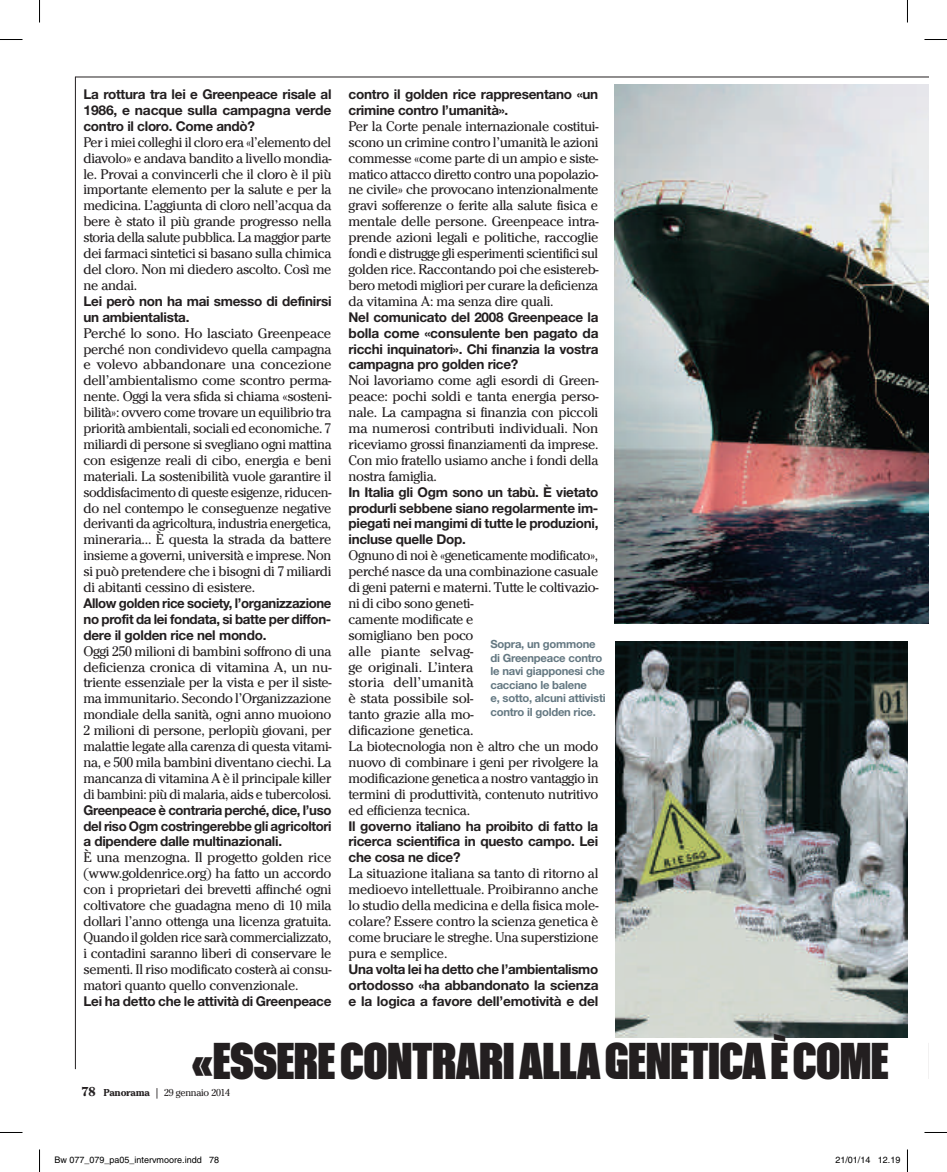
<style>
.page{position:relative;width:947px;height:1172px;background:#fff}
.page>*{position:absolute;margin:0;border:0;box-sizing:border-box;transform-origin:0 0}
.t1{font:700 49.65px "FC Kaiser";color:#231f20}
.t2{font:14.55px/15.9px "Cheltenham EF";letter-spacing:-.02em;color:#231f20;text-align:justify}
.t3{font:700 13.5px/15.9px "Helvetica Neue";letter-spacing:-.02em;color:#231f20;text-align:justify}
.t4{font:700 11.25px/13.5px "Helvetica Neue";letter-spacing:-.02em;color:#647882}
.t5{font:10.5px "Cheltenham EF";letter-spacing:-.025em;color:#231f20}
.t6{font:9px "Helvetica";color:#000}
.s1{font-weight:700;font-size:13.5px}
.s2{font-weight:700}
</style>
<div class="page">
<hr style="left:75px;top:77px;width:853px;height:1px;background:#231f20">
<hr style="left:75px;top:77px;width:1px;height:992px;background:#231f20">
<img style="left:614px;top:85px;width:314px;height:539px">
<img style="left:615px;top:642px;width:292px;height:395px">
<svg style="left:0;top:39px;width:22px;height:1px"></svg>
<svg style="left:924px;top:39px;width:22px;height:1px"></svg>
<svg style="left:0;top:1132px;width:22px;height:1px"></svg>
<svg style="left:924px;top:1132px;width:22px;height:1px"></svg>
<svg style="left:39px;top:0;width:1px;height:22px"></svg>
<svg style="left:39px;top:1149px;width:1px;height:23px"></svg>
<svg style="left:907px;top:0;width:1px;height:22px"></svg>
<svg style="left:907px;top:1149px;width:1px;height:23px"></svg>
<p class="t3" style="left:83px;top:86px;width:249px">La rottura tra lei e Greenpeace risale al 1986, e nacque sulla campagna verde contro il cloro. Come andò?</p>
<p class="t2" style="left:83px;top:134px;width:249px">Per i miei colleghi il cloro era «l’elemento del diavolo» e andava bandito a livello mondia&shy;le. Provai a convincerli che il cloro è il più importante elemento per la salute e per la medicina. L’aggiunta di cloro nell’acqua da bere è stato il più grande progresso nella storia della salute pubblica. La maggior parte dei farmaci sintetici si basano sulla chimica del cloro. Non mi diedero ascolto. Così me ne andai.</p>
<p class="t3" style="left:83px;top:293px;width:249px">Lei però non ha mai smesso di definirsi un ambientalista.</p>
<p class="t2" style="left:83px;top:325px;width:249px">Perché lo sono. Ho lasciato Greenpeace perché non condividevo quella campagna e volevo abbandonare una concezione dell’ambientalismo come scontro perma&shy;nente. Oggi la vera sfida si chiama «sosteni&shy;bilità»: ovvero come trovare un equilibrio tra priorità ambientali, sociali ed economiche. 7 miliardi di persone si svegliano ogni mattina con esigenze reali di cibo, energia e beni materiali. La sostenibilità vuole garantire il soddisfacimento di queste esigenze, riducen&shy;do nel contempo le conseguenze negative derivanti da agricoltura, industria energetica, mineraria... È questa la strada da battere insieme a governi, università e imprese. Non si può pretendere che i bisogni di 7 miliardi di abitanti cessino di esistere.</p>
<p class="t3" style="left:83px;top:595px;width:249px">Allow golden rice society, l’organizzazione no profit da lei fondata, si batte per diffon&shy;dere il golden rice nel mondo.</p>
<p class="t2" style="left:83px;top:643px;width:250px">Oggi 250 milioni di bambini soffrono di una deficienza cronica di vitamina A, un nu&shy;triente essenziale per la vista e per il siste&shy;ma immunitario. Secondo l’Organizzazione mondiale della sanità, ogni anno muoiono 2 milioni di persone, perlopiù giovani, per malattie legate alla carenza di questa vitami&shy;na, e 500 mila bambini diventano ciechi. La mancanza di vitamina A è il principale killer di bambini: più di malaria, aids e tubercolosi.</p>
<p class="t3" style="left:83px;top:801px;width:250px">Greenpeace è contraria perché, dice, l’uso del riso Ogm costringerebbe gli agricoltori a dipendere dalle multinazionali.</p>
<p class="t2" style="left:83px;top:850px;width:249px">È una menzogna. Il progetto golden rice (www.goldenrice.org) ha fatto un accordo con i proprietari dei brevetti affinché ogni coltivatore che guadagna meno di 10 mila dollari l’anno ottenga una licenza gratuita.<br>Quando il golden rice sarà commercializzato, i contadini saranno liberi di conservare le sementi. Il riso modificato costerà ai consu&shy;matori quanto quello convenzionale.</p>
<p class="t3" style="left:83px;top:992px;width:249px">Lei ha detto che le attività di Greenpeace</p>
<p class="t3" style="left:348px;top:86px;width:251px">contro il golden rice rappresentano «un crimine contro l’umanità».</p>
<p class="t2" style="left:348px;top:118px;width:251px">Per la Corte penale internazionale costitui&shy;scono un crimine contro l’umanità le azioni commesse «come parte di un ampio e siste&shy;matico attacco diretto contro una popolazio&shy;ne civile» che provocano intenzionalmente gravi sofferenze o ferite alla salute fisica e mentale delle persone. Greenpeace intra&shy;prende azioni legali e politiche, raccoglie fondi e distrugge gli esperimenti scientifici sul golden rice. Raccontando poi che esistereb&shy;bero metodi migliori per curare la deficienza da vitamina A: ma senza dire quali.</p>
<p class="t3" style="left:348px;top:309px;width:251px">Nel comunicato del 2008 Greenpeace la bolla come «consulente ben pagato da ricchi inquinatori». Chi finanzia la vostra campagna pro golden rice?</p>
<p class="t2" style="left:348px;top:373px;width:251px">Noi lavoriamo come agli esordi di Green&shy;peace: pochi soldi e tanta energia perso&shy;nale. La campagna si finanzia con piccoli ma numerosi contributi individuali. Non riceviamo grossi finanziamenti da imprese.<br>Con mio fratello usiamo anche i fondi della nostra famiglia.</p>
<p class="t3" style="left:348px;top:483px;width:251px">In Italia gli Ogm sono un tabù. È vietato produrli sebbene siano regolarmente im&shy;piegati nei mangimi di tutte le produzioni, incluse quelle Dop.</p>
<p class="t2" style="left:348px;top:547px;width:252px;text-align:left">Ognuno di noi è «geneticamente modificato», perché nasce da una combinazione casuale di geni paterni e materni. Tutte le coltivazio&shy;ni di cibo sono geneti-<br>camente modificate e<br>somigliano ben poco<br>alle piante selvag-<br>ge originali. L’intera<br>storia dell’umanità<br>è stata possibile sol-<br>tanto grazie alla mo-<br>dificazione genetica.<br>La biotecnologia non è altro che un modo nuovo di combinare i geni per rivolgere la modificazione genetica a nostro vantaggio in termini di produttività, contenuto nutritivo ed efficienza tecnica.</p>
<p class="t3" style="left:348px;top:817px;width:251px">Il governo italiano ha proibito di fatto la ricerca scientifica in questo campo. Lei che cosa ne dice?</p>
<p class="t2" style="left:348px;top:865px;width:251px">La situazione italiana sa tanto di ritorno al medioevo intellettuale. Proibiranno anche lo studio della medicina e della fisica mole&shy;colare? Essere contro la scienza genetica è come bruciare le streghe. Una superstizione pura e semplice.</p>
<p class="t3" style="left:348px;top:960px;width:251px">Una volta lei ha detto che l’ambientalismo ortodosso «ha abbandonato la scienza e la logica a favore dell’emotività e del</p>
<h1 class="t1" style="left:192px;top:1025px;width:762px">«ESSERE CONTRARI ALLA GENETICA È COME D</h1>
<p class="t4" style="left:490px;top:637px;width:117px">Sopra, un gommone di Greenpeace contro le navi giapponesi che cacciano le balene<br>e, sotto, alcuni attivisti contro il golden rice.</p>
<p class="t5" style="left:82px;top:1086px;width:150px"><span class="s1">78</span> <span class="s2">Panorama</span> | 29 gennaio 2014</p>
<p class="t6" style="left:55px;top:1154px;width:166px">Bw 077_079_pa05_intervmoore.indd 78</p>
<p class="t6" style="left:835px;top:1154px;width:67px">21/01/14 12.19</p>
</div>
